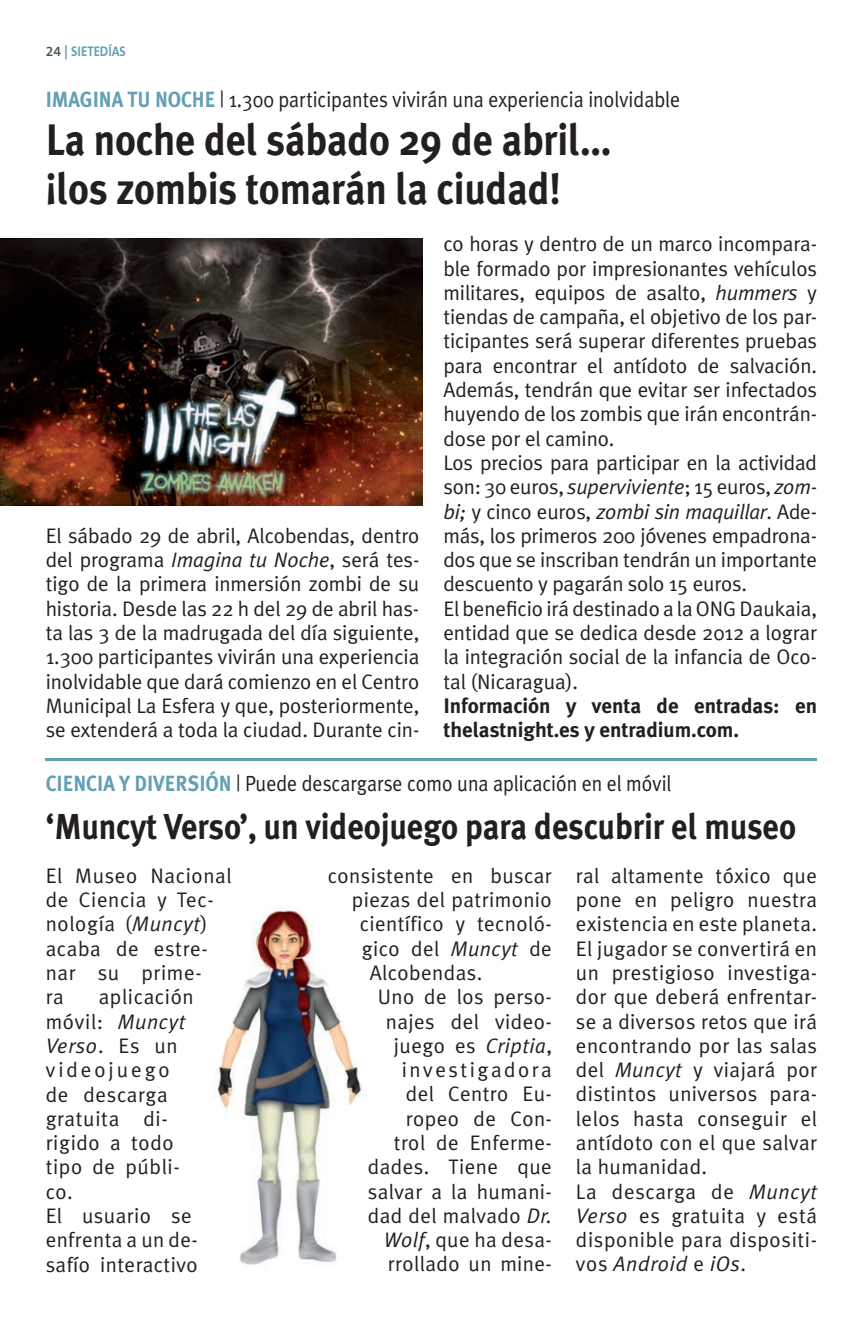
<style>
.page{position:relative;width:845px;height:1321px;background:#fff}
.page>*{position:absolute;margin:0;border:0;box-sizing:border-box;transform-origin:0 0}
.t1{font:700 44px/48px "Meta Plus";letter-spacing:-.005em;color:#231f20;scale:.9 1}
.t2{font:700 36px "Meta Plus";letter-spacing:-.005em;color:#231f20;scale:.9 1}
.t3{font:22px "Meta Plus Normal";color:#231f20;scale:.9 1}
.t4{font:21px/24.2px "Meta Plus Normal";letter-spacing:.02em;color:#231f20}
.t5{font:21px/24.2px "Meta Plus Normal";letter-spacing:-.005em;color:#231f20}
.t6{font:700 21px/24.2px "Meta Plus";letter-spacing:-.005em;color:#231f20}
.t7{font:21px "Meta Plus Normal";letter-spacing:.12em;color:#231f20}
.t8{font:700 14px "The Sans B7";color:#64a0b4}
.s1{font-family:"The Sans B6";font-weight:600;color:#475354}
.s2{font-family:"Meta Plus";font-weight:700;color:#64a0b4}
.s3{font-style:italic}
</style>
<div class="page">
<hr style="left:46px;top:758px;width:771px;height:2px;background:#64a0b4">
<img style="left:0;top:238px;width:423px;height:267px">
<img style="left:217px;top:906px;width:148px;height:359px">
<p class="t8" style="left:46px;top:44px;width:82px"><span class="s1">24</span> | SIETEDÍAS</p>
<p class="t3" style="left:46px;top:87px;width:706px"><span class="s2">IMAGINA TU NOCHE</span> | 1.300 participantes vivirán una experiencia inolvidable</p>
<h1 class="t1" style="left:46px;top:116px;width:630px">La noche del sábado 29 de abril... ¡los zombis tomarán la ciudad!</h1>
<p class="t4" style="left:46px;top:523px;width:375px;text-align:justify">El sábado 29 de abril, Alcobendas, dentro del programa <span class="s3">Imagina tu Noche</span>, será tes&shy;tigo de la primera inmersión zombi de su historia. Desde las 22 h del 29 de abril has&shy;ta las 3 de la madrugada del día siguiente, 1.300 participantes vivirán una experiencia inolvidable que dará comienzo en el Centro Municipal La Esfera y que, posteriormente, se extenderá a toda la ciudad. Durante cin-</p>
<p class="t5" style="left:443px;top:232px;width:375px">co horas y dentro de un marco incompara&shy;ble formado por impresionantes vehículos militares, equipos de asalto, <span class="s3">hummers</span> y tiendas de campaña, el objetivo de los par&shy;ticipantes será superar diferentes pruebas para encontrar el antídoto de salvación.<br>Además, tendrán que evitar ser infectados huyendo de los zombis que irán encontrán&shy;dose por el camino.<br>Los precios para participar en la actividad son: 30 euros, <span class="s3">superviviente</span>; 15 euros, <span class="s3">zom&shy;bi;</span> y cinco euros, <span class="s3">zombi sin maquillar</span>. Ade&shy;más, los primeros 200 jóvenes empadrona&shy;dos que se inscriban tendrán un importante descuento y pagarán solo 15 euros.<br>El beneficio irá destinado a la ONG Daukaia, entidad que se dedica desde 2012 a lograr la integración social de la infancia de Oco&shy;tal (Nicaragua).</p>
<p class="t6" style="left:443px;top:693px;width:375px">Información y venta de entradas: en thelastnight.es y entradium.com.</p>
<p class="t3" style="left:46px;top:770px;width:697px"><span class="s2">CIENCIA Y DIVERSIÓN</span> | Puede descargarse como una aplicación en el móvil</p>
<h2 class="t2" style="left:46px;top:805px;width:835px">‘Muncyt Verso’, un videojuego para descubrir el museo</h2>
<p class="t4" style="left:46px;top:863px;width:188px">El Museo Nacional de Ciencia y Tec&shy;nología (<span class="s3">Muncyt</span>) acaba de estre&shy;nar su prime-<br>ra</p>
<p class="t4" style="left:46px;top:984px;width:153px;text-indent:53px">aplicación móvil: <span class="s3">Muncyt<br>Verso</span>. Es un videojuego de descarga gratuita di&shy;rigido a todo tipo de públi&shy;co.<br>El usuario se enfrenta a un de&shy;safío interactivo</p>
<p class="t4" style="left:328px;top:863px;width:225px">consistente en buscar</p>
<p class="t4" style="left:352px;top:887px;width:201px">piezas del patrimonio</p>
<p class="t4" style="left:360px;top:911px;width:194px">científico y tecnoló-</p>
<p class="t4" style="left:362px;top:936px;width:192px">gico del <span class="s3">Muncyt</span> de</p>
<p class="t4" style="left:370px;top:960px;width:114px">Alcobendas.</p>
<p class="t4" style="left:378px;top:984px;width:176px">Uno de los perso-</p>
<p class="t4" style="left:386px;top:1008px;width:167px">najes del video-</p>
<p class="t4" style="left:394px;top:1033px;width:160px">juego es <span class="s3">Criptia</span>,</p>
<p class="t7" style="left:402px;top:1057px;width:152px">investigadora</p>
<p class="t4" style="left:406px;top:1081px;width:148px">del Centro Eu-</p>
<p class="t4" style="left:406px;top:1105px;width:148px">ropeo de Con-</p>
<p class="t4" style="left:394px;top:1130px;width:160px">trol de Enferme-</p>
<p class="t4" style="left:368px;top:1154px;width:186px">dades. Tiene que</p>
<p class="t4" style="left:368px;top:1178px;width:185px">salvar a la humani-</p>
<p class="t4" style="left:368px;top:1203px;width:186px">dad del malvado <span class="s3">Dr.</span></p>
<p class="t4" style="left:384px;top:1227px;width:169px"><span class="s3">Wolf</span>, que ha desa-</p>
<p class="t4" style="left:388px;top:1251px;width:165px">rrollado un mine-</p>
<p class="t4" style="left:576px;top:863px;width:243px">ral altamente tóxico que pone en peligro nuestra existencia en este planeta.<br>El jugador se convertirá en un prestigioso investiga&shy;dor que deberá enfrentar&shy;se a diversos retos que irá encontrando por las salas del <span class="s3">Muncyt</span> y viajará por distintos universos para&shy;lelos hasta conseguir el antídoto con el que salvar la humanidad.<br>La descarga de <span class="s3">Muncyt<br>Verso</span> es gratuita y está disponible para dispositi&shy;vos <span class="s3">Android</span> e <span class="s3">iOs</span>.</p>
</div>
